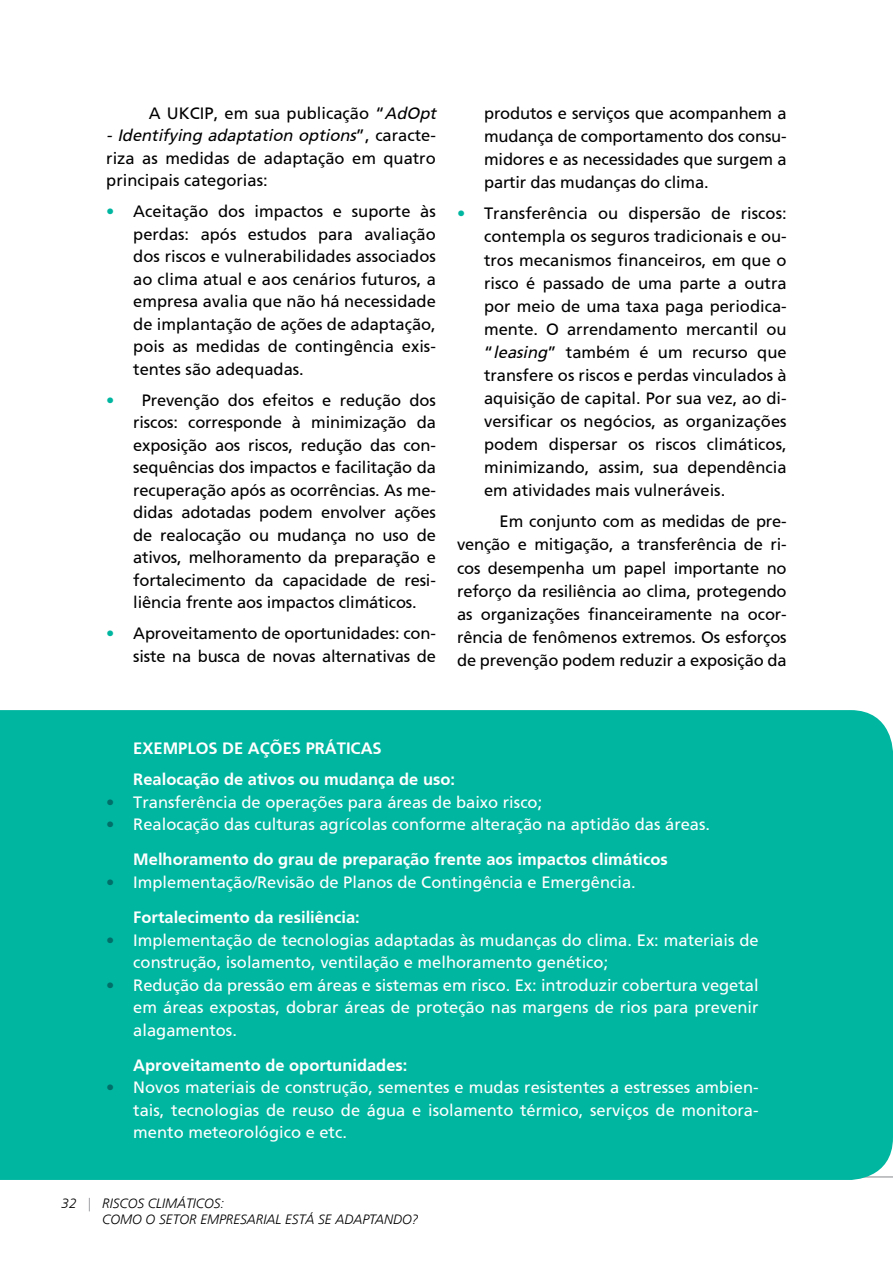
<style>
.page{position:relative;width:893px;height:1263px;background:#fff}
.page>*{position:absolute;margin:0;border:0;box-sizing:border-box;transform-origin:0 0}
.t1{font:16.5px/23.1px "Frutiger FC";letter-spacing:-.01em;color:#000;text-align:justify}
.t2{font:16.5px/22.5px "Frutiger FC";color:#fff}
.t3{font:700 16.5px/31px "Frutiger FC";color:#fff}
.t4{font:italic 300 13.5px/16.2px "Frutiger LT";color:#000}
.s1{font-style:italic}
.s2{color:#00b6a0}
.s3{color:#006e69}
.s4{font-weight:700}
.s5{color:#939598}
</style>
<div class="page">
<div style="left:0;top:710px;width:893px;height:470px;background:#00b6a0"></div>
<p class="t1" style="left:149px;top:101px;width:289px">A U KCIP, em sua publicação “<span class="s1">AdOpt</span></p>
<p class="t1" style="left:106px;top:124px;width:331px;line-height:22.5px"><span class="s1">- Identifying adaptation options</span>”, caracte&shy;riza as medidas de adaptação em quatro principais categorias:</p>
<p class="t1" style="left:133px;top:200px;width:304px;line-height:22.5px;text-indent:-27px"><span class="s2">•</span> Aceitação dos impactos e suporte às perdas: após estudos para avaliação dos riscos e vulnerabilidades associados ao clima atual e aos cenários futuros, a empresa avalia que não há necessidade de implantação de ações de adaptação, pois as medidas de contingência exis&shy;tentes são adequadas.</p>
<p class="t1" style="left:133px;top:389px;width:304px;line-height:22.5px;text-indent:-27px"><span class="s2">•</span> Prevenção dos efeitos e redução dos riscos: corresponde à minimização da exposição aos riscos, redução das con&shy;sequências dos impactos e facilitação da recuperação após as ocorrências. As me&shy;didas adotadas podem envolver ações de realocação ou mudança no uso de ativos, melhoramento da preparação e fortalecimento da capacidade de resi&shy;liência frente aos impactos climáticos.</p>
<p class="t1" style="left:106px;top:622px;width:331px;line-height:22.5px;text-align:right"><span class="s2">•</span> Aproveitamento de oportunidades: con&shy;siste na busca de novas alternativas de</p>
<p class="t1" style="left:484px;top:101px;width:304px">produtos e serviços que acompanhem a mudança de comportamento dos consu&shy;midores e as necessidades que surgem a partir das mudanças do clima.</p>
<p class="t1" style="left:484px;top:202px;width:304px;text-indent:-27px"><span class="s2">•</span> Transferência ou dispersão de riscos: contempla os seguros tradicionais e ou&shy;tros mecanismos financeiros, em que o risco é passado de uma parte a outra por meio de uma taxa paga periodica&shy;mente. O arrendamento mercantil ou “<span class="s1">leasing</span>” também é um recurso que transfere os riscos e perdas vinculados à aquisição de capital. Por sua vez, ao di&shy;versificar os negócios, as organizações podem dispersar os riscos climáticos, minimizando, assim, sua dependência em atividades mais vulneráveis.</p>
<p class="t1" style="left:457px;top:510px;width:331px;text-indent:43px">Em conjunto com as medidas de pre&shy;venção e mitigação, a transferência de ri&shy;cos desempenha um papel importante no reforço da resiliência ao clima, protegendo as organizações financeiramente na ocor&shy;rência de fenômenos extremos. Os esforços de prevenção podem reduzir a exposição da</p>
<p class="t3" style="left:133px;top:732px;width:323px">Exemplos de Ações Práticas<br>Realocação de ativos ou mudança de uso:</p>
<p class="t2" style="left:106px;top:790px;width:437px"><span class="s3">•</span> Transferência de operações para áreas de baixo risco;</p>
<p class="t2" style="left:133px;top:806px;width:578px;line-height:35.2px;text-indent:-27px"><span class="s3">•</span> Realocação das culturas agrícolas conforme alteração na aptidão das áreas.<br><span class="s4">Melhoramento do grau de preparação frente aos impactos climáticos</span></p>
<p class="t2" style="left:133px;top:864px;width:504px;line-height:35.2px;text-indent:-27px"><span class="s3">•</span> Implementação/Revisão de Planos de Contingência e Emergência.<br><span class="s4">Fortalecimento da resiliência:</span></p>
<p class="t2" style="left:133px;top:928px;width:627px;text-indent:-27px"><span class="s3">•</span> Implementação de tecnologias adaptadas às mudanças do clima. Ex: materiais de construção, isolamento, ventilação e melhoramento genético;</p>
<p class="t2" style="left:133px;top:973px;width:627px;text-align:justify;text-indent:-27px"><span class="s3">•</span> Redução da pressão em áreas e sistemas em risco. Ex: introduzir cobertura vegetal em áreas expostas, dobrar áreas de proteção nas margens de rios para prevenir alagamentos.</p>
<p class="t3" style="left:133px;top:1049px;width:276px">Aproveitamento de oportunidades:</p>
<p class="t2" style="left:133px;top:1076px;width:627px;text-align:justify;text-indent:-27px"><span class="s3">•</span> Novos materiais de construção, sementes e mudas resistentes a estresses ambien&shy;tais, tecnologias de reuso de água e isolamento térmico, serviços de monitora&shy;mento meteorológico e etc.</p>
<p class="t4" style="left:62px;top:1195px;width:164px">32 <span class="s5">|</span> RISCOS CLIMÁTICOS:<br>C</p>
<p class="t4" style="left:110px;top:1211px;width:100px">OMO O SETOR EMP</p>
<p class="t4" style="left:226px;top:1211px;width:194px">RESARIAL ESTÁ SE ADAPTAND O?</p>
</div>
